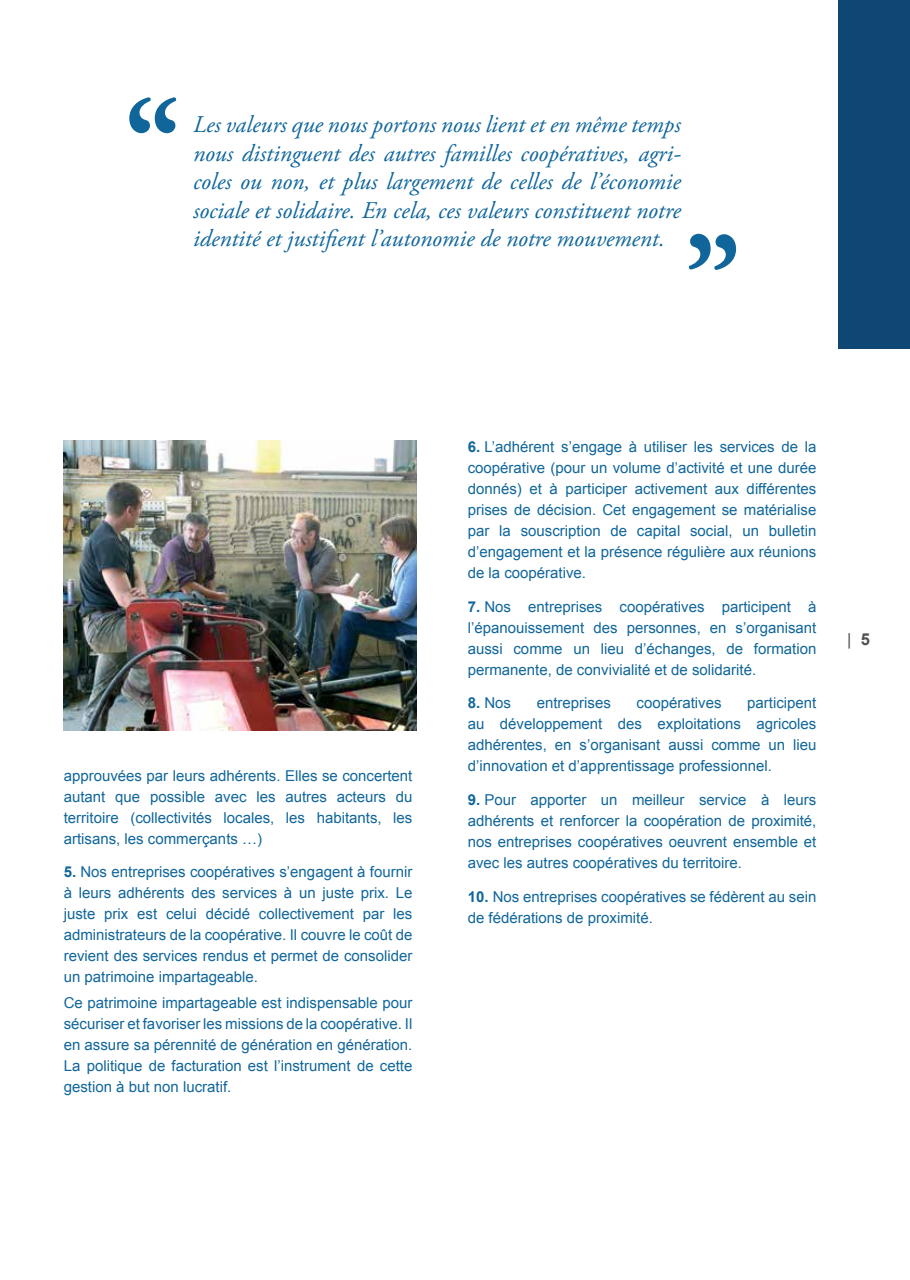
<style>
.page{position:relative;width:910px;height:1280px;background:#fff}
.page>*{position:absolute;margin:0;border:0;box-sizing:border-box;transform-origin:0 0}
.t1{font:700 123px "Adobe Garamond Pro";color:#10669b}
.t2{font:italic 24px/28.5px "Adobe Garamond Pro";color:#10669b;text-align:justify}
.t3{font:16.5px "Arial";color:#515254}
.t4{font:15px/21px "Arial";color:#10669b;text-align:justify}
.s1{font-weight:700}
</style>
<div class="page">
<img style="left:64px;top:441px;width:353px;height:289px">
<div style="left:839px;top:0;width:71px;height:349px;background:#0e4773"></div>
<h1 class="t1" style="left:124px;top:74px;width:58px">‘‘</h1>
<p class="t2" style="left:193px;top:111px;width:489px">Les valeurs que nous portons nous lient et en même temps nous distinguent des autres familles coopératives, agri&shy;coles ou non, et plus largement de celles de l’économie sociale et solidaire. En cela, ces valeurs constituent notre identité et justifient l’autonomie de notre mouvement.</p>
<p class="t4" style="left:64px;top:765px;width:350px">approuvées par leurs adhérents. Elles se concertent autant que possible avec les autres acteurs du territoire (collectivités locales, les habitants, les artisans, les commerçants …)</p>
<p class="t4" style="left:64px;top:862px;width:350px"><span class="s1">5.</span> Nos entreprises coopératives s’engagent à fournir à leurs adhérents des services à un juste prix. Le juste prix est celui décidé collectivement par les administrateurs de la coopérative. Il couvre le coût de revient des services rendus et permet de consolider un patrimoine impartageable.</p>
<p class="t4" style="left:64px;top:992px;width:350px">Ce patrimoine impartageable est indispensable pour sécuriser et favoriser les missions de la coopérative. Il en assure sa pérennité de génération en génération.<br>La politique de facturation est l’instrument de cette gestion à but non lucratif.</p>
<p class="t4" style="left:468px;top:436px;width:350px"><span class="s1">6.</span> L’adhérent s’engage à utiliser les services de la coopérative (pour un volume d’activité et une durée donnés) et à participer activement aux différentes prises de décision. Cet engagement se matérialise par la souscription de capital social, un bulletin d’engagement et la présence régulière aux réunions de la coopérative.</p>
<p class="t4" style="left:468px;top:596px;width:350px"><span class="s1">7.</span> Nos entreprises coopératives participent à l’épanouissement des personnes, en s’organisant aussi comme un lieu d’échanges, de formation permanente, de convivialité et de solidarité.</p>
<p class="t4" style="left:468px;top:693px;width:45px"><span class="s1">8.</span> Nos</p>
<p class="t4" style="left:537px;top:693px;width:76px">entreprises</p>
<p class="t4" style="left:636px;top:693px;width:87px">coopératives</p>
<p class="t4" style="left:468px;top:693px;width:350px;text-indent:279px">participent au développement des exploitations agricoles adhérentes, en s’organisant aussi comme un lieu d’innovation et d’apprentissage professionnel.</p>
<p class="t4" style="left:468px;top:789px;width:350px"><span class="s1">9.</span> Pour apporter un meilleur service à leurs adhérents et renforcer la coopération de proximité, nos entreprises coopératives oeuvrent ensemble et avec les autres coopératives du territoire.</p>
<p class="t4" style="left:468px;top:886px;width:350px"><span class="s1">10.</span> Nos entreprises coopératives se fédèrent au sein de fédérations de proximité.</p>
<p class="t3" style="left:847px;top:628px;width:24px">| <span class="s1">5</span></p>
</div>
